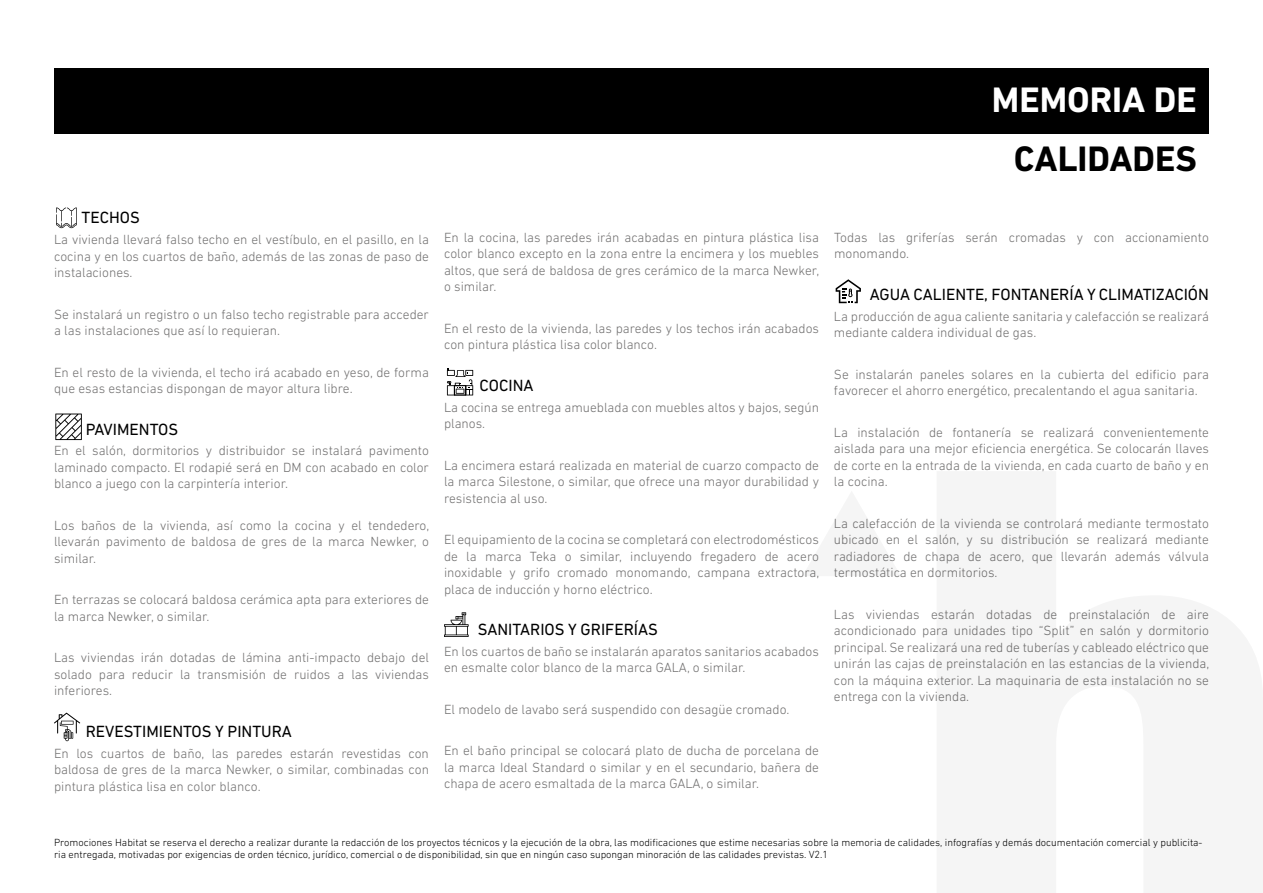
<style>
.page{position:relative;width:1263px;height:893px;background:#fff}
.page>*{position:absolute;margin:0;border:0;box-sizing:border-box;transform-origin:0 0}
.t1{font:700 36px "DIN Next LT Pro";color:#fff}
.t2{font:700 36px "DIN Next LT Pro";color:#000}
.t3{font:16.5px "DIN Next LT Pro";color:#000}
.t4{font:300 13.5px/16.5px "DIN Next LT Pro";color:#706f6f;text-align:justify}
.t5{font:300 10.5px/12.6px "DIN Next LT Pro";color:#000}
</style>
<div class="page">
<svg style="left:444px;top:612px;width:25px;height:25px"></svg>
<svg style="left:836px;top:279px;width:25px;height:24px"></svg>
<svg style="left:56px;top:207px;width:21px;height:21px"></svg>
<svg style="left:55px;top:414px;width:27px;height:26px"></svg>
<svg style="left:54px;top:713px;width:26px;height:28px"></svg>
<div style="left:54px;top:68px;width:1155px;height:65px;background:#000"></div>
<svg style="left:447px;top:369px;width:26px;height:26px"></svg>
<h1 class="t1" style="left:992px;top:79px;width:207px">MEMORIA DE</h1>
<h1 class="t2" style="left:1014px;top:137px;width:185px">CALIDADES</h1>
<p class="t3" style="left:82px;top:208px;width:60px">TECHOS</p>
<p class="t4" style="left:54px;top:231px;width:376px">La vivienda llevará falso techo en el vestíbulo, en el pasillo, en la cocina y en los cuartos de baño, además de las zonas de paso de instalaciones.</p>
<p class="t4" style="left:54px;top:306px;width:376px">Se instalará un registro o un falso techo registrable para acceder a las instalaciones que así lo requieran.</p>
<p class="t4" style="left:54px;top:364px;width:376px">En el resto de la vivienda, el techo irá acabado en yeso, de forma que esas estancias dispongan de mayor altura libre.</p>
<p class="t3" style="left:86px;top:419px;width:94px">PAVIMENTOS</p>
<p class="t4" style="left:54px;top:442px;width:376px">En el salón, dormitorios y distribuidor se instalará pavimento laminado compacto. El rodapié será en DM con acabado en color blanco a juego con la carpintería interior.</p>
<p class="t4" style="left:54px;top:517px;width:377px">Los baños de la vivienda, así como la cocina y el tendedero, llevarán pavimento de baldosa de gres de la marca Newker, o similar.</p>
<p class="t4" style="left:54px;top:591px;width:376px">En terrazas se colocará baldosa cerámica apta para exteriores de la marca Newker, o similar.</p>
<p class="t4" style="left:54px;top:649px;width:376px">Las viviendas irán dotadas de lámina anti-impacto debajo del solado para reducir la transmisión de ruidos a las viviendas inferiores.</p>
<p class="t3" style="left:86px;top:722px;width:208px">REVESTIMIENTOS Y PINTURA</p>
<p class="t4" style="left:54px;top:745px;width:376px">En los cuartos de baño, las paredes estarán revestidas con baldosa de gres de la marca Newker, o similar, combinadas con pintura plástica lisa en color blanco.</p>
<p class="t4" style="left:444px;top:229px;width:377px">En la cocina, las paredes irán acabadas en pintura plástica lisa color blanco excepto en la zona entre la encimera y los muebles altos, que será de baldosa de gres cerámico de la marca Newker, o similar.</p>
<p class="t4" style="left:444px;top:320px;width:376px">En el resto de la vivienda, las paredes y los techos irán acabados con pintura plástica lisa color blanco.</p>
<p class="t3" style="left:480px;top:376px;width:55px">COCINA</p>
<p class="t4" style="left:444px;top:399px;width:376px">La cocina se entrega amueblada con muebles altos y bajos, según planos.</p>
<p class="t4" style="left:444px;top:457px;width:376px">La encimera estará realizada en material de cuarzo compacto de la marca Silestone, o similar, que ofrece una mayor durabilidad y resistencia al uso.</p>
<p class="t4" style="left:444px;top:531px;width:377px">El equipamiento de la cocina se completará con electrodomésticos de la marca Teka o similar, incluyendo fregadero de acero inoxidable y grifo cromado monomando, campana extractora, placa de inducción y horno eléctrico.</p>
<p class="t3" style="left:478px;top:620px;width:182px">SANITARIOS Y GRIFERÍAS</p>
<p class="t4" style="left:444px;top:643px;width:376px">En los cuartos de baño se instalarán aparatos sanitarios acabados en esmalte color blanco de la marca GALA, o similar.</p>
<p class="t4" style="left:444px;top:701px;width:347px">El modelo de lavabo será suspendido con desagüe cromado.</p>
<p class="t4" style="left:444px;top:742px;width:377px">En el baño principal se colocará plato de ducha de porcelana de la marca Ideal Standard o similar y en el secundario, bañera de chapa de acero esmaltada de la marca GALA, o similar.</p>
<p class="t4" style="left:834px;top:229px;width:376px">Todas las griferías serán cromadas y con accionamiento monomando.</p>
<p class="t3" style="left:870px;top:285px;width:341px">AGUA CALIENTE, FONTANERÍA Y CLIMATIZACIÓN</p>
<p class="t4" style="left:834px;top:308px;width:376px">La producción de agua caliente sanitaria y calefacción se realizará mediante caldera individual de gas.</p>
<p class="t4" style="left:834px;top:366px;width:376px">Se instalarán paneles solares en la cubierta del edificio para favorecer el ahorro energético, precalentando el agua sanitaria.</p>
<p class="t4" style="left:834px;top:424px;width:376px">La instalación de fontanería se realizará convenientemente aislada para una mejor eficiencia energética. Se colocarán llaves de corte en la entrada de la vivienda, en cada cuarto de baño y en la cocina.</p>
<p class="t4" style="left:834px;top:515px;width:376px">La calefacción de la vivienda se controlará mediante termostato ubicado en el salón, y su distribución se realizará mediante radiadores de chapa de acero, que llevarán además válvula termostática en dormitorios.</p>
<p class="t4" style="left:834px;top:606px;width:377px">Las viviendas estarán dotadas de preinstalación de aire acondicionado para unidades tipo “Split” en salón y dormitorio principal. Se realizará una red de tuberías y cableado eléctrico que unirán las cajas de preinstalación en las estancias de la vivienda, con la máquina exterior. La maquinaria de esta instalación no se entrega con la vivienda.</p>
<p class="t5" style="left:54px;top:836px;width:1150px">Promociones Habitat se reserva el derecho a realizar durante la redacción de los proyectos técnicos y la ejecución de la obra, las modificaciones que estime necesarias sobre la memoria de calidades, infografías y demás documentación comercial y publicita&shy;ria entregada, motivadas por exigencias de orden técnico, jurídico, comercial o de disponibilidad, sin que en ningún caso supongan minoración de las calidades previstas. V2.1</p>
</div>
